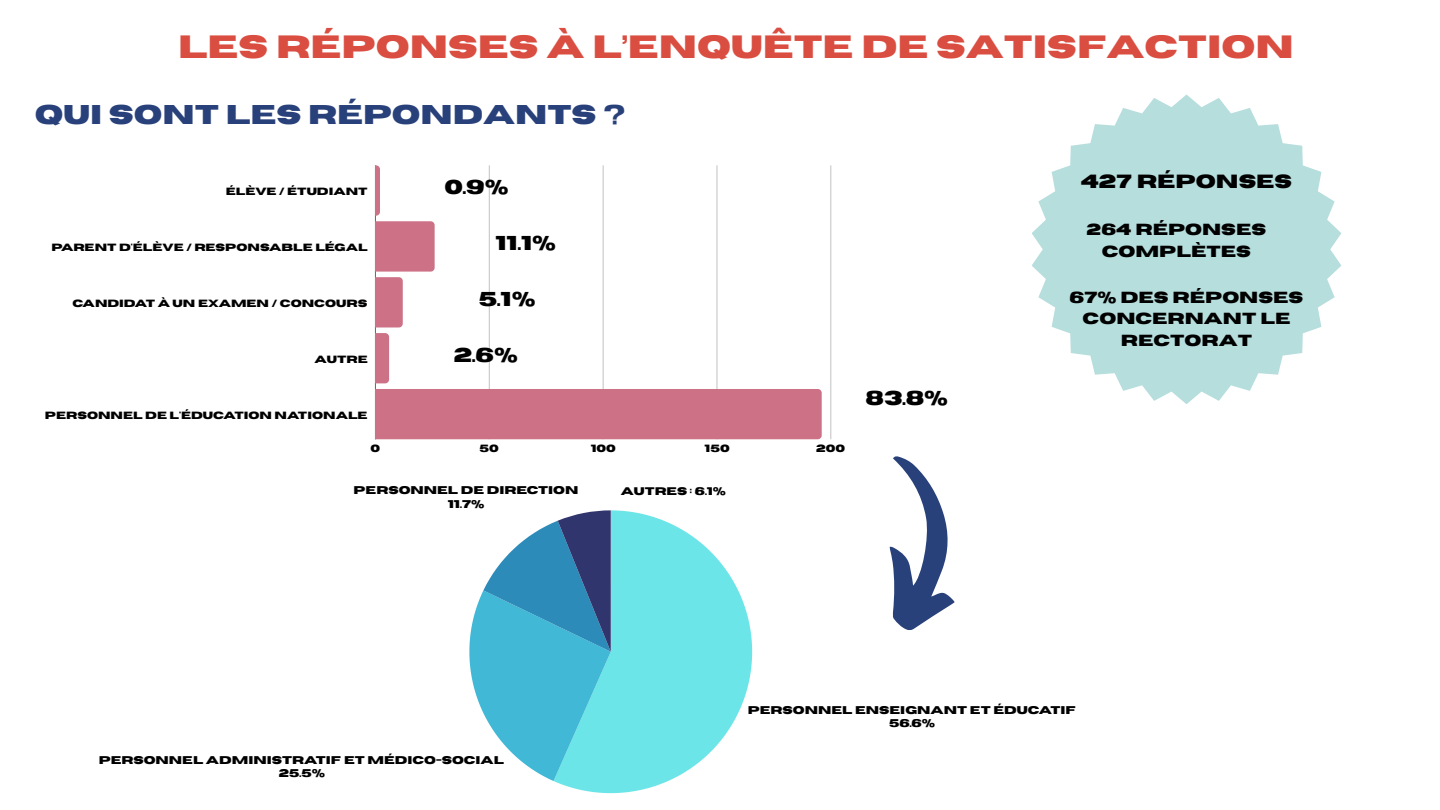
<style>
.page{position:relative;width:1440px;height:810px;background:#fff}
.page>*{position:absolute;margin:0;border:0;box-sizing:border-box;transform-origin:0 0}
.t1{font:700 32.1px "Horizon";color:#da4d41}
.t2{font:700 27px "Horizon";color:#29417a}
.t3{font:700 20px "Horizon";color:#000}
.t4{font:700 19px "Horizon";color:#000}
.t5{font:700 16px/21.8px "Horizon";color:#000;text-align:center}
.t6{font:700 11.2px/13.5px "Horizon";color:#000;text-align:center}
.t7{font:700 11px "Horizon";color:#000}
.t8{font:700 10.4px "Horizon";color:#000}
</style>
<div class="page">
<svg style="left:554px;top:510px;width:198px;height:283px;fill:#6ce5e8"></svg>
<svg style="left:469px;top:510px;width:142px;height:271px"></svg>
<svg style="left:889px;top:456px;width:66px;height:174px"></svg>
<svg style="left:1032px;top:95px;width:309px;height:309px;fill:#b6dedd"></svg>
<hr style="left:375px;top:165px;width:1px;height:274px;background:#000;opacity:.6">
<hr style="left:489px;top:165px;width:1px;height:274px;background:#cdcdcd">
<hr style="left:603px;top:165px;width:1px;height:274px;background:#d7d7d7">
<hr style="left:717px;top:165px;width:1px;height:274px;background:#e1e1e1">
<hr style="left:831px;top:165px;width:1px;height:274px;background:#ebebeb">
<svg style="left:375px;top:165px;width:60px;height:162px"></svg>
<svg style="left:375px;top:333px;width:14px;height:50px"></svg>
<div style="left:375px;top:389px;width:447px;height:50px;background:#cd7186"></div>
<h1 class="t1" style="left:178px;top:31px;width:1117px">LES RÉPONSES À L’ENQUÊTE DE SATISFACTION</h1>
<h2 class="t2" style="left:35px;top:101px;width:592px">QUI SONT LES RÉPONDANTS ?</h2>
<p class="t8" style="left:226px;top:187px;width:143px">ÉLÈVE / ÉTUDIANT</p>
<p class="t8" style="left:51px;top:242px;width:318px">PARENT D'ÉLÈVE / RESPONSABLE LÉGAL</p>
<p class="t8" style="left:73px;top:298px;width:296px">CANDIDAT À UN EXAMEN / CONCOURS</p>
<p class="t8" style="left:315px;top:354px;width:55px">AUTRE</p>
<p class="t8" style="left:45px;top:410px;width:324px">PERSONNEL DE L'ÉDUCATION NATIONALE</p>
<h3 class="t3" style="left:444px;top:177px;width:66px">0.9%</h3>
<h3 class="t3" style="left:495px;top:233px;width:62px">11.1%</h3>
<h4 class="t3" style="left:479px;top:290px;width:58px">5.1%</h4>
<h3 class="t3" style="left:454px;top:345px;width:66px">2.6%</h3>
<p class="t8" style="left:370px;top:444px;width:11px">0</p>
<p class="t8" style="left:480px;top:444px;width:21px">50</p>
<p class="t8" style="left:591px;top:444px;width:27px">100</p>
<p class="t8" style="left:705px;top:444px;width:27px">150</p>
<p class="t8" style="left:816px;top:444px;width:31px">200</p>
<p class="t6" style="left:354px;top:484px;width:226px">PERSONNEL DE DIRECTION<br>11.7%</p>
<p class="t7" style="left:621px;top:486px;width:107px">AUTRES : 6.1%</p>
<h4 class="t3" style="left:866px;top:388px;width:84px">83.8%</h4>
<h3 class="t4" style="left:1081px;top:172px;width:213px">427 RÉPONSES</h3>
<h3 class="t5" style="left:1087px;top:219px;width:181px">264 RÉPONSES<br>COMPLÈTES</h3>
<h3 class="t5" style="left:1070px;top:287px;width:235px">67% DES RÉPONSES<br>CONCERNANT LE<br>RECTORAT</h3>
<p class="t6" style="left:99px;top:753px;width:407px">PERSONNEL ADMINISTRATIF ET MÉDICO-SOCIAL<br>25.5%</p>
<p class="t6" style="left:748px;top:703px;width:329px">PERSONNEL ENSEIGNANT ET ÉDUCATIF<br>56.6%</p>
</div>
